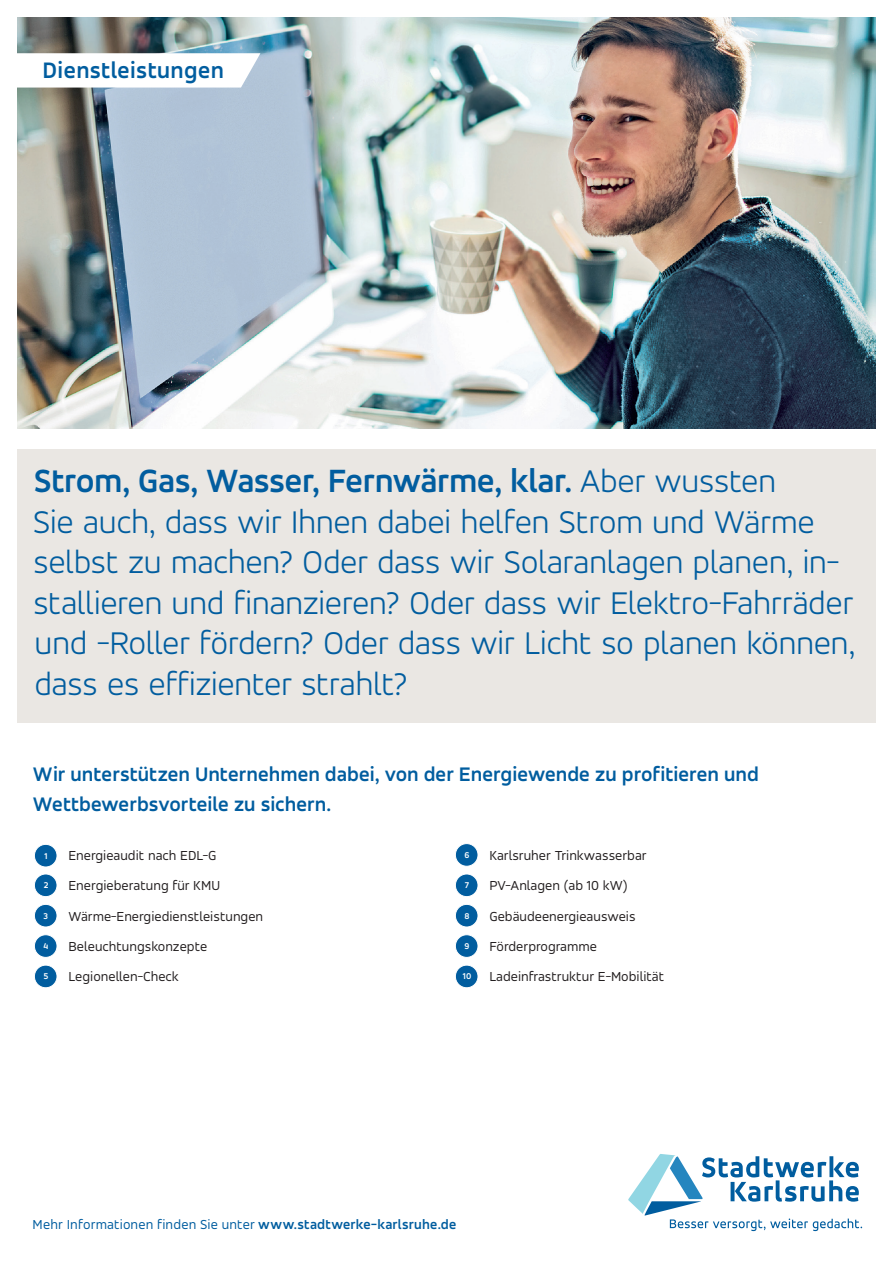
<style>
.page{position:relative;width:893px;height:1263px;background:#fff}
.page>*{position:absolute;margin:0;border:0;box-sizing:border-box;transform-origin:0 0}
._08_Headline__28_30{font:300 34.5px/40.5px "Accord Alternate";letter-spacing:-.015em;color:#015d9f}
.t1{font:700 24px "Accord";letter-spacing:.01em;color:#015d9f}
._15_Punkte_gross{font:700 21px "Accord";color:#015d9f}
._15_Copy_kl{font:14.25px "Accord";color:#231f20}
.URL_1{font:14.25px "Accord";letter-spacing:.01em;color:#015d9f}
.Numerierung_Elemente{font:700 9px "Accord";color:#fff}
.s1{font-weight:700}
</style>
<div class="page">
<img style="left:18px;top:18px;width:857px;height:411px">
<div style="left:17px;top:449px;width:859px;height:274px;background:#eae7e3"></div>
<div style="left:34px;top:844px;width:23px;height:23px;background:#015d9f;border-radius:50%"></div>
<div style="left:34px;top:844px;width:23px;height:23px;border:1px solid #fff;border-radius:50%"></div>
<div style="left:34px;top:874px;width:23px;height:23px;background:#015d9f;border-radius:50%"></div>
<div style="left:34px;top:874px;width:23px;height:23px;border:1px solid #fff;border-radius:50%"></div>
<div style="left:34px;top:904px;width:23px;height:23px;background:#015d9f;border-radius:50%"></div>
<div style="left:34px;top:904px;width:23px;height:23px;border:1px solid #fff;border-radius:50%"></div>
<div style="left:34px;top:935px;width:23px;height:22px;background:#015d9f;border-radius:50%"></div>
<div style="left:34px;top:934px;width:23px;height:24px;border:1px solid #fff;border-radius:50%"></div>
<div style="left:34px;top:965px;width:23px;height:23px;background:#015d9f;border-radius:50%"></div>
<div style="left:34px;top:965px;width:23px;height:23px;border:1px solid #fff;border-radius:50%"></div>
<div style="left:455px;top:844px;width:23px;height:22px;background:#015d9f;border-radius:50%"></div>
<div style="left:455px;top:843px;width:23px;height:24px;border:1px solid #fff;border-radius:50%"></div>
<div style="left:455px;top:874px;width:23px;height:23px;background:#015d9f;border-radius:50%"></div>
<div style="left:455px;top:874px;width:23px;height:23px;border:1px solid #fff;border-radius:50%"></div>
<div style="left:455px;top:904px;width:23px;height:23px;background:#015d9f;border-radius:50%"></div>
<div style="left:455px;top:904px;width:23px;height:23px;border:1px solid #fff;border-radius:50%"></div>
<div style="left:455px;top:935px;width:23px;height:22px;background:#015d9f;border-radius:50%"></div>
<div style="left:455px;top:934px;width:23px;height:24px;border:1px solid #fff;border-radius:50%"></div>
<div style="left:455px;top:965px;width:23px;height:23px;background:#015d9f;border-radius:50%"></div>
<div style="left:455px;top:965px;width:23px;height:23px;border:1px solid #fff;border-radius:50%"></div>
<svg style="left:18px;top:53px;width:242px;height:35px"></svg>
<svg style="left:628px;top:1154px;width:234px;height:77px"></svg>
<p class="t1" style="left:43px;top:56px;width:183px">Dienstleistungen</p>
<p class="_08_Headline__28_30" style="left:33px;top:460px;width:824px"><span class="s1">Strom, Gas, Wasser, Fernwärme, klar.</span> Aber wussten<br>Sie auch, dass wir Ihnen dabei helfen Strom und Wärme selbst zu machen? Oder dass wir Solaranlagen planen, in&shy;stallieren und finanzieren? Oder dass wir Elektro-Fahrräder und -Roller fördern? Oder dass wir Licht so planen können, dass es effizienter strahlt?</p>
<p class="_15_Punkte_gross" style="left:33px;top:761px;width:727px">Wir unterstützen Unternehmen dabei, von der Energiewende zu profitieren und</p>
<p class="_15_Punkte_gross" style="left:33px;top:791px;width:300px">Wettbewerbsvorteile zu sichern.</p>
<p class="Numerierung_Elemente" style="left:45px;top:850px;width:5px">1</p>
<p class="_15_Copy_kl" style="left:69px;top:847px;width:149px">Energieaudit nach EDL-G</p>
<p class="Numerierung_Elemente" style="left:44px;top:880px;width:6px">2</p>
<p class="_15_Copy_kl" style="left:69px;top:877px;width:153px">Energieberatung für KMU</p>
<p class="Numerierung_Elemente" style="left:44px;top:910px;width:6px">3</p>
<p class="_15_Copy_kl" style="left:69px;top:907px;width:196px">Wärme-Energiedienstleistungen</p>
<p class="Numerierung_Elemente" style="left:44px;top:940px;width:6px">4</p>
<p class="_15_Copy_kl" style="left:69px;top:938px;width:140px">Beleuchtungskonzepte</p>
<p class="Numerierung_Elemente" style="left:44px;top:971px;width:7px">5</p>
<p class="_15_Copy_kl" style="left:69px;top:968px;width:112px">Legionellen-Check</p>
<p class="Numerierung_Elemente" style="left:464px;top:849px;width:6px">6</p>
<p class="_15_Copy_kl" style="left:489px;top:847px;width:159px">Karlsruher Trinkwasserbar</p>
<p class="Numerierung_Elemente" style="left:465px;top:880px;width:6px">7</p>
<p class="_15_Copy_kl" style="left:489px;top:877px;width:140px">PV-Anlagen (ab 10 kW)</p>
<p class="Numerierung_Elemente" style="left:464px;top:910px;width:7px">8</p>
<p class="_15_Copy_kl" style="left:489px;top:907px;width:148px">Gebäudeenergieausweis</p>
<p class="Numerierung_Elemente" style="left:465px;top:940px;width:6px">9</p>
<p class="_15_Copy_kl" style="left:489px;top:938px;width:109px">Förderprogramme</p>
<p class="Numerierung_Elemente" style="left:463px;top:971px;width:10px">10</p>
<p class="_15_Copy_kl" style="left:489px;top:968px;width:176px">Ladeinfrastruktur E-Mobilität</p>
<p class="URL_1" style="left:33px;top:1216px;width:425px">Mehr Informationen finden Sie unter <span class="s1">www.stadtwerke-karlsruhe.de</span></p>
</div>
